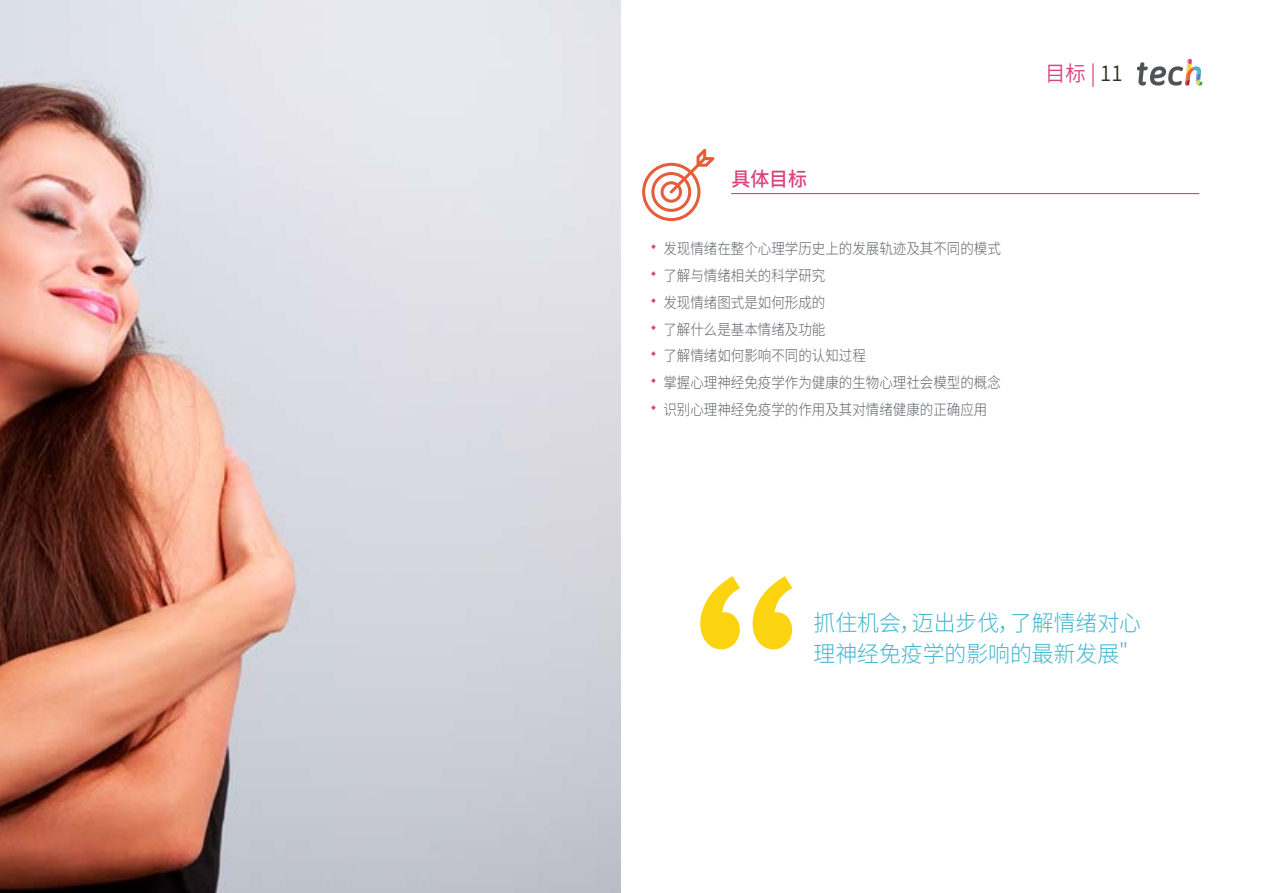
<style>
.page{position:relative;width:1263px;height:893px;background:#fff}
.page>*{position:absolute;margin:0;border:0;box-sizing:border-box;transform-origin:0 0}
.t1{font:300 22.5px/31.5px "Source Han Sans CN";color:#43b7cf}
.t2{font:21px "Source Han Sans CN";color:#da447d}
.t3{font:500 19.5px "Source Han Sans CN";color:#da447d}
.t4{font:300 15px/26.7px "Source Han Sans CN";color:#61646a;scale:.9 1}
.s1{color:#312e20}
</style>
<div class="page">
<svg style="left:642px;top:149px;width:72px;height:72px"></svg>
<hr style="left:731px;top:193px;width:468px;height:1px;background:#da447d">
<svg style="left:700px;top:576px;width:92px;height:73px"></svg>
<img style="left:0;top:0;width:621px;height:893px">
<svg style="left:1137px;top:59px;width:65px;height:27px"></svg>
<h3 class="t3" style="left:731px;top:168px;width:77px">具体目标</h3>
<p class="t4" style="left:663px;top:236px;width:376px">发现情绪在整个心理学历史上的发展轨迹及其不同的模式了解与情绪相关的科学研究<br>发现情绪图式是如何形成的<br>了解什么是基本情绪及功能<br>了解情绪如何影响不同的认知过程<br>掌握心理神经免疫学作为健康的生物心理社会模型的概念识别心理神经免疫学的作用及其对情绪健康的正确应用</p>
<h2 class="t2" style="left:1045px;top:61px;width:79px">目标 | <span class="s1">11</span></h2>
<h1 class="t1" style="left:814px;top:607px;width:329px">抓住机会，迈出步伐，了解情绪对心理神经免疫学的影响的最新发展"</h1>
</div>
